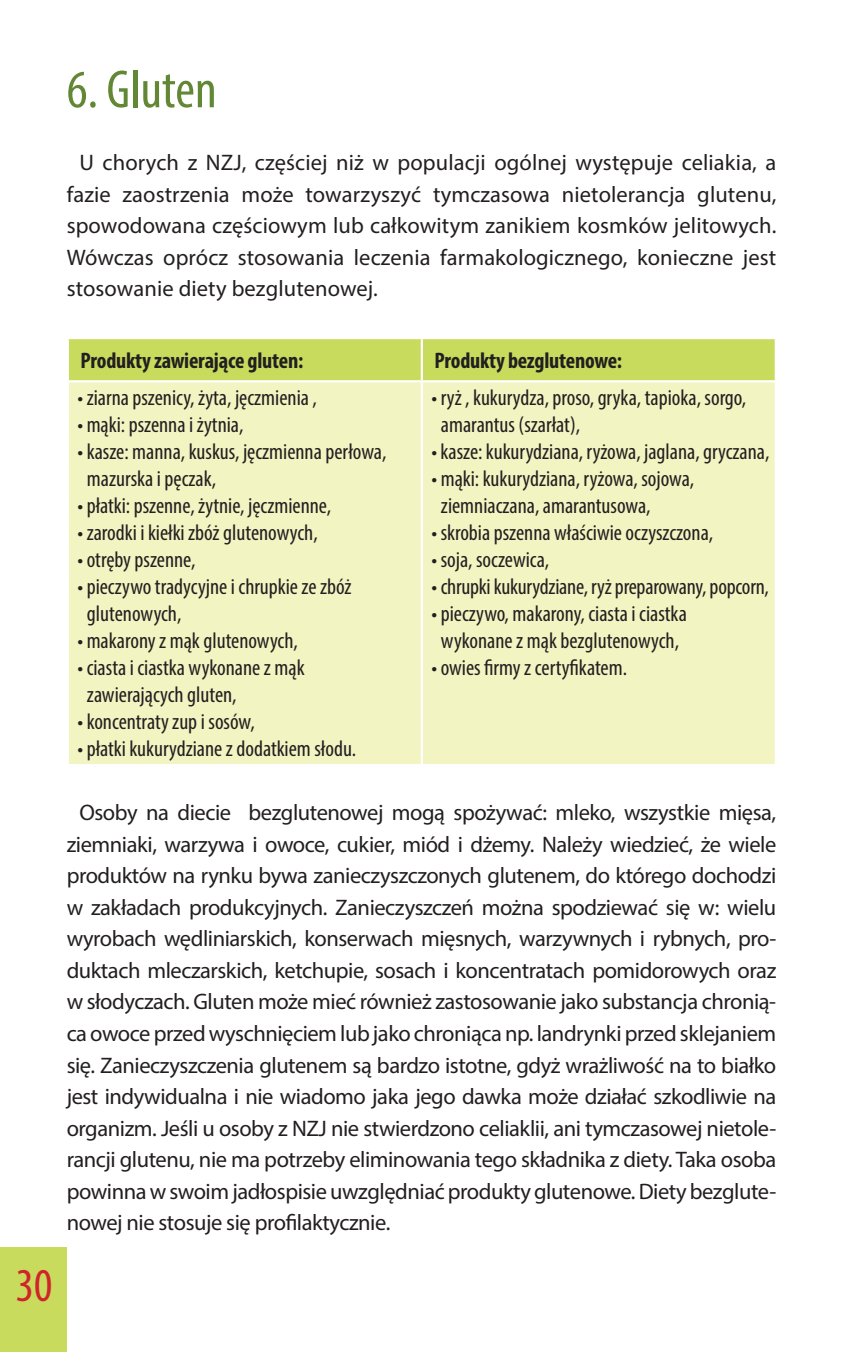
<style>
.page{position:relative;width:850px;height:1352px;background:#fff}
.page>*{position:absolute;margin:0;border:0;box-sizing:border-box;transform-origin:0 0}
.t1{font:condensed 54px "Myriad Pro";color:#628835}
.t2{font:condensed 47.25px "Myriad Pro";color:#d1232a}
.t3{font:22.5px/31.5px "Myriad Pro";letter-spacing:-.01em;color:#231f20;text-align:justify}
.t4{font:condensed 22.5px/27px "Myriad Pro";color:#231f20}
.t5{font:700 condensed 22.5px "Myriad Pro";letter-spacing:-.01em;color:#231f20}
</style>
<div class="page">
<div style="left:69px;top:339px;width:706px;height:41px;background:#c8db5c"></div>
<div style="left:69px;top:382px;width:706px;height:381px;background:#f2f4c1"></div>
<hr style="left:421px;top:339px;width:2px;height:41px;background:#fff">
<hr style="left:421px;top:382px;width:2px;height:381px;background:#fff">
<div style="left:0;top:1247px;width:67px;height:104px;background:#c8db5c"></div>
<h1 class="t1" style="left:67px;top:57px;width:152px">6. Gluten</h1>
<p class="t3" style="left:67px;top:147px;width:711px;text-indent:13px">U chorych z NZJ, częściej niż w populacji ogólnej występuje celiakia, a fazie zaostrzenia może towarzyszyć tymczasowa nietolerancja glutenu, spowodowana częściowym lub całkowitym zanikiem kosmków jelitowych.<br>Wówczas oprócz stosowania leczenia farmakologicznego, konieczne jest stosowanie diety bezglutenowej.</p>
<p class="t5" style="left:81px;top:346px;width:224px">Produkty zawierające gluten:</p>
<p class="t5" style="left:435px;top:346px;width:189px">Produkty bezglutenowe:</p>
<p class="t4" style="left:77px;top:383px;width:241px">• ziarna pszenicy, żyta, jęczmienia ,</p>
<p class="t4" style="left:77px;top:410px;width:168px">• mąki: pszenna i żytnia,</p>
<p class="t4" style="left:87px;top:437px;width:301px;text-indent:-10px">• kasze: manna, kuskus, jęczmienna perłowa, mazurska i pęczak,</p>
<p class="t4" style="left:77px;top:491px;width:255px">• płatki: pszenne, żytnie, jęczmienne,</p>
<p class="t4" style="left:77px;top:518px;width:242px">• zarodki i kiełki zbóż glutenowych,</p>
<p class="t4" style="left:77px;top:545px;width:120px">• otręby pszenne,</p>
<p class="t4" style="left:87px;top:572px;width:266px;text-indent:-10px">• pieczywo tradycyjne i chrupkie ze zbóż glutenowych,</p>
<p class="t4" style="left:77px;top:626px;width:222px">• makarony z mąk glutenowych,</p>
<p class="t4" style="left:87px;top:653px;width:219px;text-indent:-10px">• ciasta i ciastka wykonane z mąk zawierających gluten,</p>
<p class="t4" style="left:77px;top:707px;width:179px">• koncentraty zup i sosów,</p>
<p class="t4" style="left:77px;top:734px;width:280px">• płatki kukurydziane z dodatkiem słodu.</p>
<p class="t4" style="left:441px;top:383px;width:307px;text-indent:-10px">• ryż , kukurydza, proso, gryka, tapioka, sorgo, amarantus (szarłat),</p>
<p class="t4" style="left:431px;top:437px;width:339px">• kasze: kukurydziana, ryżowa, jaglana, gryczana,</p>
<p class="t4" style="left:441px;top:464px;width:255px;text-indent:-10px">• mąki: kukurydziana, ryżowa, sojowa, ziemniaczana, amarantusowa,</p>
<p class="t4" style="left:431px;top:518px;width:283px">• skrobia pszenna właściwie oczyszczona,</p>
<p class="t4" style="left:431px;top:545px;width:119px">• soja, soczewica,</p>
<p class="t4" style="left:431px;top:572px;width:339px">• chrupki kukurydziane, ryż preparowany, popcorn,</p>
<p class="t4" style="left:431px;top:599px;width:257px;text-align:center">• pieczywo, makarony, ciasta i ciastka wykonane z mąk bezglutenowych,</p>
<p class="t4" style="left:431px;top:653px;width:197px">• owies firmy z certyfikatem.</p>
<h2 class="t2" style="left:16px;top:1256px;width:38px">30</h2>
<p class="t3" style="left:67px;top:796px;width:711px;text-indent:13px">Osoby na diecie bezglutenowej mogą spożywać: mleko, wszystkie mięsa, ziemniaki, warzywa i owoce, cukier, miód i dżemy. Należy wiedzieć, że wiele produktów na rynku bywa zanieczyszczonych glutenem, do którego dochodzi w zakładach produkcyjnych. Zanieczyszczeń można spodziewać się w: wielu wyrobach wędliniarskich, konserwach mięsnych, warzywnych i rybnych, pro&shy;duktach mleczarskich, ketchupie, sosach i koncentratach pomidorowych oraz w słodyczach. Gluten może mieć również zastosowanie jako substancja chronią&shy;ca owoce przed wyschnięciem lub jako chroniąca np. landrynki przed sklejaniem się. Zanieczyszczenia glutenem są bardzo istotne, gdyż wrażliwość na to białko jest indywidualna i nie wiadomo jaka jego dawka może działać szkodliwie na organizm. Jeśli u osoby z NZJ nie stwierdzono celiaklii, ani tymczasowej nietole&shy;rancji glutenu, nie ma potrzeby eliminowania tego składnika z diety. Taka osoba powinna w swoim jadłospisie uwzględniać produkty glutenowe. Diety bezglute&shy;nowej nie stosuje się profilaktycznie.</p>
</div>
